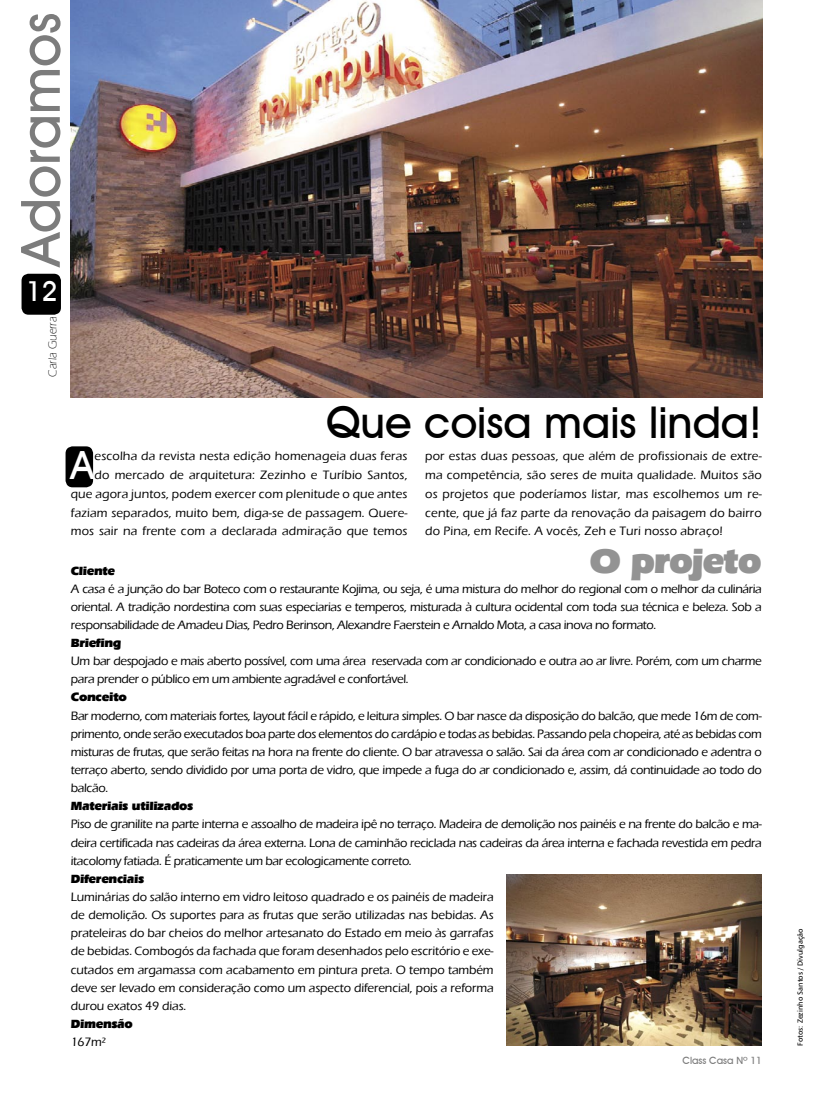
<style>
.page{position:relative;width:815px;height:1099px;background:#fff}
.page>*{position:absolute;margin:0;border:0;box-sizing:border-box;transform-origin:0 0}
.Título_coluna_Casa{font:500 54.5px "Avant Garde IT Cby BT";color:#7c7c7c}
.Título_Casa_Class{font:500 43.75px "Avant Garde IT Cby BT";color:#000}
.Corpo_Texto_Class_Casa{font:500 38.88px "Avant Garde IT Cby BT";color:#fff}
.Corpo_Texto_Class_Casa-2{font:900 36px "Eras IT Cby BT";letter-spacing:-.04em;color:#939393}
.t1{font:500 27.5px "Avant Garde IT Cby BT";color:#fff}
.Corpo_Texto_Class_Casa-3{font:500 12.5px/18.1px "Eras ITC";letter-spacing:-.01em;color:#000;text-align:justify}
.Corpo_Texto_Class_Casa-4{font:500 12.5px/18.8px "Eras ITC";letter-spacing:.01em;color:#000;text-align:right}
.Corpo_Texto_Class_Casa-5{font:500 12.5px/18.1px "Eras ITC";letter-spacing:-.03em;color:#000}
.Corpo_Texto_Class_Casa-6{font:900 12.5px "Eras IT Cby BT";letter-spacing:-.03em;color:#000}
.Corpo_Texto_Class_Casa-7{font:900 12.5px "Eras ITC";letter-spacing:-.03em;color:#000}
.Corpo_de_Texto{font:300 12px "Eras IT Cby BT";color:#000}
.t2{font:500 10px "Avant Garde IT Cby BT";color:#7c7c7c}
.Crédito_de_Foto{font:7.5px "Humanist 777 BT Roman B";color:#000}
</style>
<div class="page">
<svg style="left:66px;top:446px;width:27px;height:41px"></svg>
<img style="left:507px;top:875px;width:255px;height:170px">
<div style="left:22px;top:274px;width:39px;height:41px;background:#000"></div>
<img style="left:71px;top:0;width:692px;height:397px">
<p class="Título_coluna_Casa" style="left:7px;top:266px;width:255px;rotate:-90deg">Adoramos</p>
<p class="t1" style="left:26px;top:274px;width:33px">12</p>
<p class="Corpo_de_Texto" style="left:45px;top:377px;width:62px;rotate:-90deg">Carla Guerra</p>
<p class="Título_Casa_Class" style="left:326px;top:396px;width:437px">Que coisa mais linda!</p>
<p class="Corpo_Texto_Class_Casa-3" style="left:425px;top:447px;width:338px;line-height:18.8px">por estas duas pessoas, que além de profissionais de extre&shy;ma competência, são seres de muita qualidade. Muitos são os projetos que poderíamos listar, mas escolhemos um re&shy;cente, que já faz parte da renovação da paisagem do bairro do Pina, em Recife. A vocês, Zeh e Turi nosso abraço!</p>
<p class="Corpo_Texto_Class_Casa" style="left:71px;top:441px;width:25px">A</p>
<p class="Corpo_Texto_Class_Casa-4" style="left:71px;top:447px;width:338px">escolha da revista nesta edição homenageia duas feras<br>do mercado de arquitetura: Zezinho e Turíbio Santos, que agora juntos, podem exercer com plenitude o que antes faziam separados, muito bem, diga-se de passagem. Quere&shy;mos sair na frente com a declarada admiração que temos</p>
<p class="Corpo_Texto_Class_Casa-2" style="left:590px;top:538px;width:174px">O projeto</p>
<p class="Corpo_Texto_Class_Casa-6" style="left:71px;top:562px;width:46px">Cliente</p>
<p class="Corpo_Texto_Class_Casa-3" style="left:71px;top:579px;width:693px">A casa é a junção do bar Boteco com o restaurante Kojima, ou seja, é uma mistura do melhor do regional com o melhor da culinária oriental. A tradição nordestina com suas especiarias e temperos, misturada à cultura ocidental com toda sua técnica e beleza. Sob a responsabilidade de Amadeu Dias, Pedro Berinson, Alexandre Faerstein e Arnaldo Mota, a casa inova no formato.</p>
<p class="Corpo_Texto_Class_Casa-6" style="left:71px;top:635px;width:52px">Briefing</p>
<p class="Corpo_Texto_Class_Casa-5" style="left:71px;top:652px;width:693px">Um bar despojado e mais aberto possível, com uma área reservada com ar condicionado e outra ao ar livre. Porém, com um charme para prender o público em um ambiente agradável e confortável.</p>
<p class="Corpo_Texto_Class_Casa-7" style="left:71px;top:690px;width:58px">Conceito</p>
<p class="Corpo_Texto_Class_Casa-3" style="left:71px;top:706px;width:693px">Bar moderno, com materiais fortes, layout fácil e rápido, e leitura simples. O bar nasce da disposição do balcão, que mede 16m de com&shy;primento, onde serão executados boa parte dos elementos do cardápio e todas as bebidas. Passando pela chopeira, até as bebidas com misturas de frutas, que serão feitas na hora na frente do cliente. O bar atravessa o salão. Sai da área com ar condicionado e adentra o terraço aberto, sendo dividido por uma porta de vidro, que impede a fuga do ar condicionado e, assim, dá continuidade ao todo do balcão.</p>
<p class="Corpo_Texto_Class_Casa-6" style="left:71px;top:798px;width:124px">Materiais utilizados</p>
<p class="Corpo_Texto_Class_Casa-3" style="left:71px;top:815px;width:692px">Piso de granilite na parte interna e assoalho de madeira ipê no terraço. Madeira de demolição nos painéis e na frente do balcão e ma&shy;deira certificada nas cadeiras da área externa. Lona de caminhão reciclada nas cadeiras da área interna e fachada revestida em pedra itacolomy fatiada. É praticamente um bar ecologicamente correto.</p>
<p class="Corpo_Texto_Class_Casa-6" style="left:71px;top:870px;width:75px">Diferenciais</p>
<p class="Corpo_Texto_Class_Casa-3" style="left:71px;top:887px;width:424px">Luminárias do salão interno em vidro leitoso quadrado e os painéis de madeira de demolição. Os suportes para as frutas que serão utilizadas nas bebidas. As prateleiras do bar cheios do melhor artesanato do Estado em meio às garrafas de bebidas. Combogós da fachada que foram desenhados pelo escritório e exe&shy;cutados em argamassa com acabamento em pintura preta. O tempo também deve ser levado em consideração como um aspecto diferencial, pois a reforma durou exatos 49 dias.</p>
<p class="Corpo_Texto_Class_Casa-6" style="left:71px;top:1015px;width:63px">Dimensão</p>
<p class="Corpo_Texto_Class_Casa-3" style="left:71px;top:1032px;width:37px">167m²</p>
<p class="t2" style="left:682px;top:1054px;width:81px">Class Casa Nº 11</p>
<p class="Crédito_de_Foto" style="left:796px;top:1045px;width:119px;rotate:-90deg">Fotos: Zezinho Santos / Divulgação</p>
</div>
